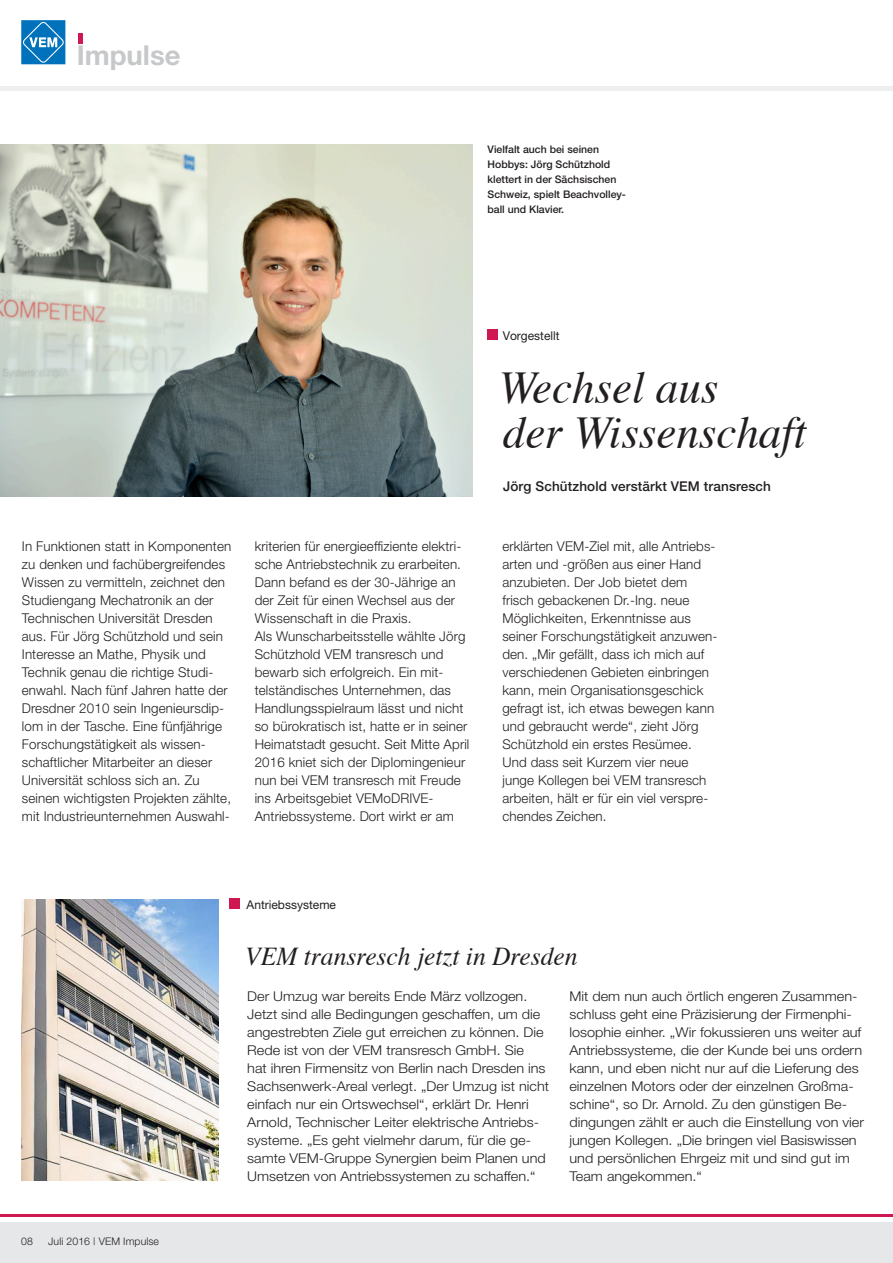
<style>
.page{position:relative;width:893px;height:1263px;background:#fff}
.page>*{position:absolute;margin:0;border:0;box-sizing:border-box;transform-origin:0 0}
.t1{font:italic 45.45px/45px "Times";color:#231f20}
.t2{font:700 27.6px "Helvetica Neue";color:#c7c8ca}
.t3{font:italic 25.8px "Times";color:#231f20}
.t4{font:300 13.5px/18px "Helvetica Neue";letter-spacing:.01em;color:#231f20}
.t5{font:300 13.5px/18px "Helvetica Neue";letter-spacing:.01em;color:#231f20;scale:1.07 1}
.t6{font:500 13.5px "Helvetica Neue";letter-spacing:.01em;color:#231f20}
.t7{font:12.15px "Helvetica Neue";color:#231f20}
.t8{font:500 10.5px/15px "Helvetica Neue";color:#231f20}
.t9{font:300 10.5px "Helvetica Neue";letter-spacing:.01em;color:#231f20}
</style>
<div class="page">
<div style="left:0;top:86px;width:893px;height:5px;background:#eeeff0"></div>
<hr style="left:79px;top:33px;width:4px;height:10px;background:#cf1852">
<div style="left:21px;top:20px;width:44px;height:44px;background:#0072bc"></div>
<svg style="left:23px;top:22px;width:41px;height:41px"></svg>
<div style="left:0;top:1222px;width:893px;height:41px;background:#e6e7e9"></div>
<hr style="left:0;top:1215px;width:893px;height:2px;background:#cf1852">
<div style="left:229px;top:899px;width:10px;height:10px;background:#cf1852"></div>
<img style="left:0;top:145px;width:473px;height:352px">
<div style="left:487px;top:329px;width:11px;height:10px;background:#cf1852"></div>
<img style="left:22px;top:899px;width:197px;height:282px">
<h2 class="t2" style="left:77px;top:38px;width:105px">Impulse</h2>
<p class="t8" style="left:487px;top:141px;width:140px">Vielfalt auch bei seinen<br>Hobbys: Jörg Schützhold klettert in der Sächsischen<br>Schweiz, spielt Beachvolley&shy;ball und Klavier.</p>
<p class="t7" style="left:503px;top:328px;width:58px">Vorgestellt</p>
<h1 class="t1" style="left:499px;top:362px;width:309px">Wechsel aus<br>der Wissenschaft</h1>
<p class="t6" style="left:503px;top:478px;width:269px">Jörg Schützhold verstärkt VEM transresch</p>
<p class="t4" style="left:22px;top:537px;width:211px">In Funktionen statt in Komponenten zu denken und fachübergreifendes Wissen zu vermitteln, zeichnet den Studiengang Mechatronik an der Technischen Universität Dresden aus. Für Jörg Schützhold und sein Interesse an Mathe, Physik und Technik genau die richtige Studi&shy;enwahl. Nach fünf Jahren hatte der Dresdner 2010 sein Ingenieursdip&shy;lom in der Tasche. Eine fünfjährige Forschungstätigkeit als wissen&shy;schaftlicher Mitarbeiter an dieser Universität schloss sich an. Zu seinen wichtigsten Projekten zählte, mit Industrieunternehmen Auswahl-</p>
<p class="t4" style="left:255px;top:537px;width:216px">kriterien für energieeffiziente elektri&shy;sche Antriebstechnik zu erarbeiten.<br>Dann befand es der 30-Jährige an der Zeit für einen Wechsel aus der Wissenschaft in die Praxis.<br>Als Wunscharbeitsstelle wählte Jörg Schützhold VEM transresch und bewarb sich erfolgreich. Ein mit&shy;telständisches Unternehmen, das Handlungsspielraum lässt und nicht so bürokratisch ist, hatte er in seiner Heimatstadt gesucht. Seit Mitte April 2016 kniet sich der Diplomingenieur nun bei VEM transresch mit Freude ins Arbeitsgebiet VEMoDRIVE-Antriebssysteme. Dort wirkt er am</p>
<p class="t4" style="left:502px;top:537px;width:216px">erklärten VEM-Ziel mit, alle Antriebs&shy;arten und -größen aus einer Hand anzubieten. Der Job bietet dem frisch gebackenen Dr.-Ing. neue Möglichkeiten, Erkenntnisse aus seiner Forschungstätigkeit anzuwen&shy;den. „Mir gefällt, dass ich mich auf verschiedenen Gebieten einbringen kann, mein Organisationsgeschick gefragt ist, ich etwas bewegen kann und gebraucht werde“, zieht Jörg Schützhold ein erstes Resümee.<br>Und dass seit Kurzem vier neue junge Kollegen bei VEM transresch arbeiten, hält er für ein viel verspre&shy;chendes Zeichen.</p>
<p class="t9" style="left:21px;top:1234px;width:13px">08</p>
<p class="t9" style="left:48px;top:1234px;width:112px">Juli 2016 | VEM Impulse</p>
<p class="t7" style="left:247px;top:897px;width:91px">Antriebssysteme</p>
<h3 class="t3" style="left:245px;top:933px;width:334px">VEM transresch jetzt in Dresden</h3>
<p class="t5" style="left:247px;top:987px;width:284px">Der Umzug war bereits Ende März vollzogen.<br>Jetzt sind alle Bedingungen geschaffen, um die angestrebten Ziele gut erreichen zu können. Die Rede ist von der VEM transresch GmbH. Sie<br>hat ihren Firmensitz von Berlin nach Dresden ins Sachsenwerk-Areal verlegt. „Der Umzug ist nicht einfach nur ein Ortswechsel“, erklärt Dr. Henri Arnold, Technischer Leiter elektrische Antriebs&shy;systeme. „Es geht vielmehr darum, für die ge&shy;samte VEM-Gruppe Synergien beim Planen und Umsetzen von Antriebssystemen zu schaffen.“</p>
<p class="t5" style="left:569px;top:987px;width:277px">Mit dem nun auch örtlich engeren Zusammen&shy;schluss geht eine Präzisierung der Firmenphi&shy;losophie einher. „Wir fokussieren uns weiter auf Antriebssysteme, die der Kunde bei uns ordern kann, und eben nicht nur auf die Lieferung des einzelnen Motors oder der einzelnen Großma&shy;schine“, so Dr. Arnold. Zu den günstigen Be&shy;dingungen zählt er auch die Einstellung von vier jungen Kollegen. „Die bringen viel Basiswissen und persönlichen Ehrgeiz mit und sind gut im Team angekommen.“</p>
</div>
